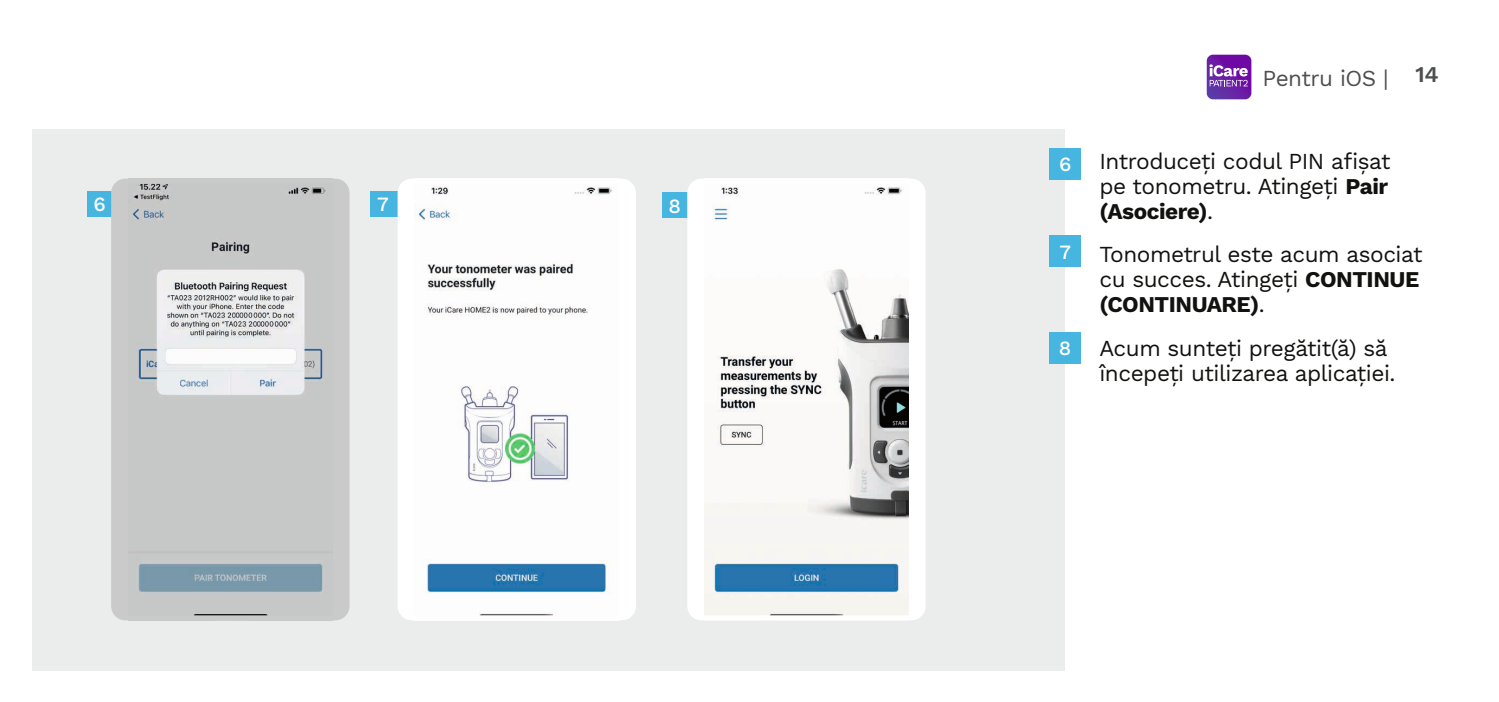
<style>
.page{position:relative;width:1499px;height:702px;background:#fff}
.page>*{position:absolute;margin:0;border:0;box-sizing:border-box;transform-origin:0 0}
.listateksti{font:22.5px/24.8px "Work Sans";letter-spacing:-.02em;color:#11110f}
.Otsikko_1{font:22.5px "Work Sans";letter-spacing:-.02em;color:#4d4f4e}
.t1{font:600 22.5px "Work Sans";color:#4d4f4e}
.Round_numbers{font:500 20.25px "Work Sans";color:#fff}
.s1{font-weight:700}
</style>
<div class="page">
<div style="left:32px;top:129px;width:1033px;height:541px;background:#ebecec"></div>
<div style="left:1049px;top:235px;width:32px;height:32px;background:#46b5df"></div>
<div style="left:1049px;top:332px;width:32px;height:32px;background:#46b5df"></div>
<div style="left:1049px;top:148px;width:32px;height:32px;background:#46b5df"></div>
<div style="left:87px;top:191px;width:32px;height:26px;background:#46b5df"></div>
<div style="left:370px;top:191px;width:30px;height:26px;background:#46b5df"></div>
<div style="left:662px;top:193px;width:30px;height:25px;background:#46b5df"></div>
<div style="left:114px;top:181px;width:233px;height:436px;background:#cacaca;border-radius:12px"></div>
<img style="left:128px;top:185px;width:200px;height:429px">
<div style="left:111px;top:179px;width:238px;height:441px;border:5px solid #cacaca;border-radius:12px"></div>
<div style="left:400px;top:181px;width:233px;height:436px;background:#fff;border-radius:12px"></div>
<img style="left:415px;top:186px;width:197px;height:428px">
<div style="left:398px;top:179px;width:238px;height:441px;border:5px solid #fff;border-radius:12px"></div>
<div style="left:690px;top:181px;width:233px;height:436px;background:#fff;border-radius:12px"></div>
<img style="left:704px;top:186px;width:204px;height:428px">
<div style="left:687px;top:179px;width:238px;height:441px;border:5px solid #fff;border-radius:12px"></div>
<svg style="left:1207px;top:55px;width:44px;height:44px;background:#8241b3"></svg>
<p class="Round_numbers" style="left:94px;top:189px;width:14px">6</p>
<p class="Round_numbers" style="left:377px;top:189px;width:13px">7</p>
<p class="Round_numbers" style="left:669px;top:190px;width:14px">8</p>
<p class="Round_numbers" style="left:1059px;top:149px;width:14px">6</p>
<p class="Round_numbers" style="left:1060px;top:236px;width:13px">7</p>
<p class="Round_numbers" style="left:1059px;top:333px;width:14px">8</p>
<p class="Otsikko_1" style="left:1262px;top:65px;width:127px">Pentru iOS |</p>
<p class="t1" style="left:1415px;top:57px;width:25px">14</p>
<p class="listateksti" style="left:1099px;top:150px;width:292px;text-align:justify">Introduceți codul PIN afișat pe tonometru. Atingeți <span class="s1">Pair (Asociere)</span>.</p>
<p class="listateksti" style="left:1099px;top:243px;width:324px">Tonometrul este acum asociat cu succes. Atingeți <span class="s1">CONTINUE (CONTINUARE)</span>.</p>
<p class="listateksti" style="left:1099px;top:337px;width:298px">Acum sunteți pregătit(ă) să începeți utilizarea aplicației.</p>
</div>
